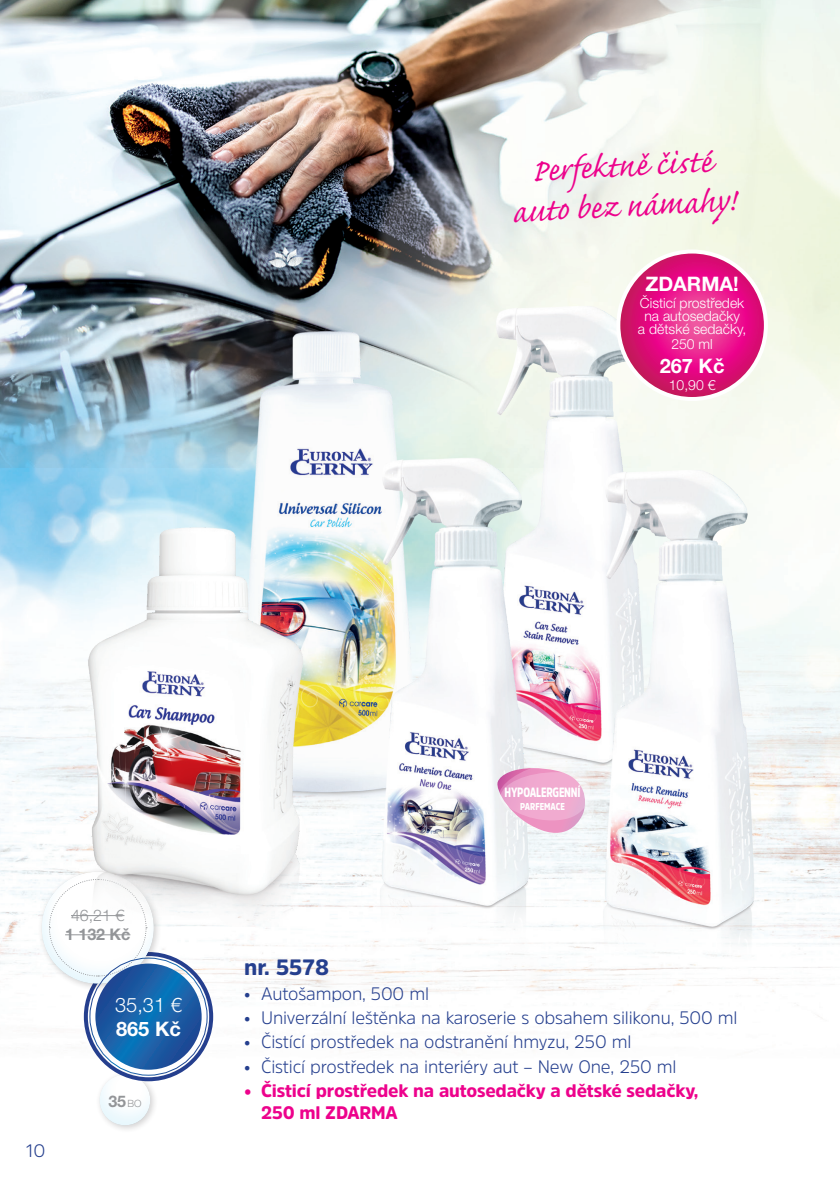
<style>
.page{position:relative;width:840px;height:1191px;background:#fff}
.page>*{position:absolute;margin:0;border:0;box-sizing:border-box;transform-origin:0 0}
.t1{font:40px/40px "Caflisch Script Web Pro";color:#ed028c;text-align:center}
.t2{font:900 22px "Amsi Pro";color:#253f8e}
.t3{font:700 20px "Helvetica Neue LT Pro";color:#fff}
.t4{font:300 20px "Helvetica Neue LT Pro";color:#fff}
.t5{font:300 18px "Amsi Pro";letter-spacing:-.01em;color:#253f8e}
.t6{font:900 18px/21.6px "Amsi Pro";letter-spacing:-.01em;color:#ed028c}
.t7{font:700 16px "Helvetica Neue LT Pro";color:#939598}
.t8{font:300 16px "Helvetica Neue LT Pro";color:#939598}
.t9{font:300 14px/12.8px "Helvetica Neue LT Pro";color:#fff;text-align:center}
.t10{font:900 13.4px "Amsi Pro Narw";letter-spacing:-.02em;color:#fff;scale:.83 1}
.t11{font:900 10px "Amsi Pro Narw";color:#fff;scale:.9 1}
.s1{font-weight:300;font-size:10px}
</style>
<div class="page">
<img style="left:0;top:0;width:839px;height:1081px">
<img style="left:415px;top:248px;width:312px;height:164px">
<img style="left:184px;top:303px;width:275px;height:213px">
<div style="left:95px;top:1070px;width:63px;height:63px;background:#231f20;opacity:.2"></div>
<div style="left:99px;top:1072px;width:54px;height:54px;background:#00aeef;opacity:.1"></div>
<div style="left:84px;top:952px;width:129px;height:129px;border:4px solid #253f8e;border-radius:50%"></div>
<div style="left:37px;top:867px;width:125px;height:125px;background:#231f20;opacity:.2"></div>
<div style="left:40px;top:868px;width:116px;height:116px;background:#00aeef;opacity:.1"></div>
<svg style="left:95px;top:963px;width:106px;height:106px;background:#185fa7"></svg>
<svg style="left:48px;top:926px;width:99px;height:51px"></svg>
<hr style="left:65px;top:934px;width:65px;height:1px;background:#939598">
<img style="left:40px;top:516px;width:258px;height:410px">
<img style="left:298px;top:401px;width:311px;height:560px">
<img style="left:530px;top:412px;width:306px;height:571px">
<svg style="left:618px;top:251px;width:147px;height:148px;background:#e22185"></svg>
<div style="left:616px;top:249px;width:151px;height:152px;border:4px solid #fff;border-radius:50%"></div>
<svg style="left:494px;top:757px;width:101px;height:83px"></svg>
<p class="t1" style="left:509px;top:154px;width:224px;rotate:-3deg">Perfektně čisté auto bez námahy!</p>
<p class="t3" style="left:645px;top:272px;width:95px">ZDARMA!</p>
<p class="t9" style="left:637px;top:296px;width:110px">Čisticí prostředek na autosedačky<br>a dětské sedačky,</p>
<p class="t9" style="left:671px;top:337px;width:43px">250 ml</p>
<p class="t3" style="left:659px;top:353px;width:66px">267 Kč</p>
<p class="t9" style="left:668px;top:378px;width:48px">10,90 €</p>
<p class="t8" style="left:71px;top:905px;width:55px">46,21 €</p>
<p class="t7" style="left:65px;top:924px;width:67px">1 132 Kč</p>
<p class="t4" style="left:115px;top:992px;width:68px">35,31 €</p>
<p class="t3" style="left:116px;top:1016px;width:66px">865 Kč</p>
<p class="t5" style="left:26px;top:1138px;width:21px">10</p>
<p class="t7" style="left:108px;top:1091px;width:35px">35<span class="s1">BO</span></p>
<p class="t10" style="left:504px;top:783px;width:93px">HYPOALERGENNÍ</p>
<p class="t11" style="left:520px;top:799px;width:51px">PARFEMACE</p>
<p class="t2" style="left:244px;top:952px;width:87px">nr. 5578</p>
<p class="t5" style="left:244px;top:980px;width:186px">• Autošampon, 500 ml</p>
<p class="t5" style="left:244px;top:1005px;width:494px">• Univerzální leštěnka na karoserie s obsahem silikonu, 500 ml</p>
<p class="t5" style="left:244px;top:1029px;width:388px">• Čistící prostředek na odstranění hmyzu, 250 ml</p>
<p class="t5" style="left:244px;top:1054px;width:434px">• Čisticí prostředek na interiéry aut – New One, 250 ml</p>
<p class="t6" style="left:261px;top:1079px;width:439px;text-indent:-17px">• Čisticí prostředek na autosedačky a dětské sedačky,<br>250 ml ZDARMA</p>
</div>
